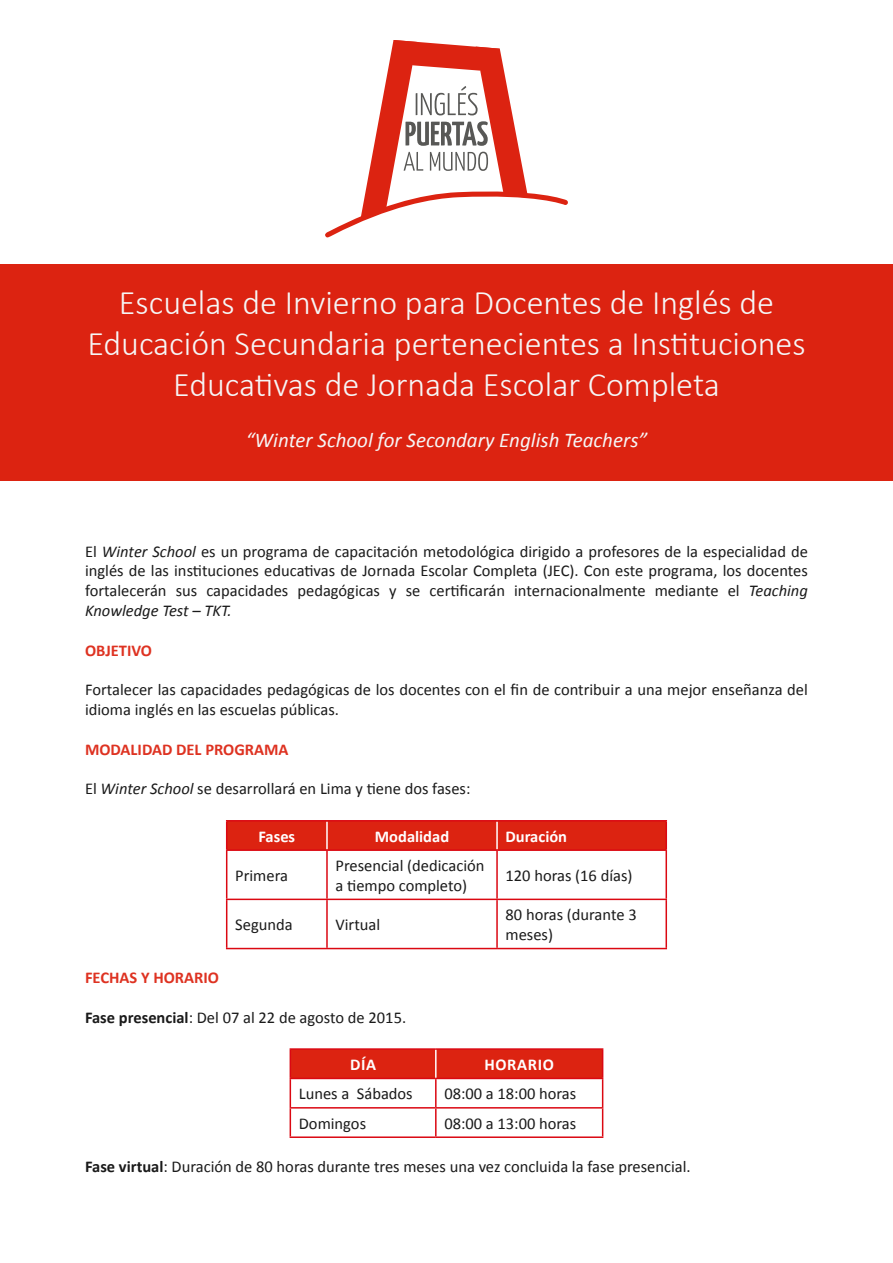
<style>
.page{position:relative;width:893px;height:1263px;background:#fff}
.page>*{position:absolute;margin:0;border:0;box-sizing:border-box;transform-origin:0 0}
.t1{font:300 34.5px/41.4px "Calibri";color:#f6f6f6;text-align:center}
.t2{font:italic 21px "Calibri";color:#f6f6f6}
.t3{font:16.5px/19.8px "Calibri";color:#1a1a1a}
.t4{font:700 16.5px "Calibri";color:#de3221}
.t5{font:700 16.5px "Calibri";color:#fff}
.s1{font-style:italic}
.s2{font-weight:700}
</style>
<div class="page">
<div style="left:0;top:265px;width:893px;height:216px;background:#dc2311"></div>
<hr style="left:226px;top:820px;width:101px;height:1px;background:#db0812">
<div style="left:226px;top:821px;width:439px;height:28px;background:#dc2311"></div>
<hr style="left:327px;top:820px;width:170px;height:1px;background:#db0812">
<hr style="left:497px;top:820px;width:170px;height:1px;background:#db0812">
<hr style="left:665px;top:821px;width:2px;height:28px;background:#db0812">
<hr style="left:226px;top:849px;width:101px;height:2px;background:#db0812">
<hr style="left:226px;top:851px;width:1px;height:47px;background:#db0812">
<hr style="left:327px;top:849px;width:170px;height:2px;background:#db0812">
<hr style="left:326px;top:851px;width:2px;height:47px;background:#db0812">
<hr style="left:497px;top:849px;width:170px;height:2px;background:#db0812">
<hr style="left:496px;top:851px;width:2px;height:47px;background:#db0812">
<hr style="left:665px;top:851px;width:2px;height:47px;background:#db0812">
<hr style="left:226px;top:898px;width:101px;height:2px;background:#db0812">
<hr style="left:226px;top:900px;width:1px;height:48px;background:#db0812">
<hr style="left:327px;top:898px;width:170px;height:2px;background:#db0812">
<hr style="left:326px;top:900px;width:2px;height:48px;background:#db0812">
<hr style="left:497px;top:898px;width:170px;height:2px;background:#db0812">
<hr style="left:496px;top:900px;width:2px;height:48px;background:#db0812">
<hr style="left:665px;top:900px;width:2px;height:48px;background:#db0812">
<hr style="left:226px;top:948px;width:101px;height:1px;background:#db0812">
<hr style="left:327px;top:948px;width:170px;height:1px;background:#db0812">
<hr style="left:497px;top:948px;width:170px;height:1px;background:#db0812">
<hr style="left:290px;top:1136px;width:146px;height:2px;background:#db0812">
<hr style="left:436px;top:1136px;width:167px;height:2px;background:#db0812">
<hr style="left:290px;top:1048px;width:146px;height:2px;background:#db0812">
<hr style="left:436px;top:1048px;width:167px;height:2px;background:#db0812">
<svg style="left:290px;top:1049px;width:313px;height:87px"></svg>
<hr style="left:436px;top:1078px;width:167px;height:1px;background:#db0812">
<hr style="left:435px;top:1050px;width:2px;height:28px;background:#fff">
<svg style="left:325px;top:40px;width:243px;height:197px"></svg>
<h1 class="t1" style="left:87px;top:281px;width:720px">Escuelas de Invierno para Docentes de Inglés de<br>Educación Secundaria pertenecientes a Instituciones<br>Educativas de Jornada Escolar Completa</h1>
<p class="t2" style="left:246px;top:425px;width:403px">“Winter School for Secondary English Teachers”</p>
<p class="t3" style="left:85px;top:541px;width:724px;text-align:justify">El <span class="s1">Winter School</span> es un programa de capacitación metodológica dirigido a profesores de la especialidad de inglés de las instituciones educativas de Jornada Escolar Completa (JEC). Con este programa, los docentes fortalecerán sus capacidades pedagógicas y se certificarán internacionalmente mediante el <span class="s1">Teaching Knowledge Test – TKT.</span></p>
<p class="t4" style="left:85px;top:638px;width:69px">OBJETIVO</p>
<p class="t3" style="left:85px;top:679px;width:724px">Fortalecer las capacidades pedagógicas de los docentes con el fin de contribuir a una mejor enseñanza del idioma inglés en las escuelas públicas.</p>
<p class="t4" style="left:85px;top:737px;width:205px">MODALIDAD DEL PROGRAMA</p>
<p class="t3" style="left:85px;top:778px;width:387px">El <span class="s1">Winter School</span> se desarrollará en Lima y tiene dos fases:</p>
<p class="t5" style="left:258px;top:824px;width:38px">Fases</p>
<p class="t5" style="left:375px;top:824px;width:76px">Modalidad</p>
<p class="t5" style="left:506px;top:824px;width:63px">Duración</p>
<p class="t3" style="left:235px;top:865px;width:54px">Primera</p>
<p class="t3" style="left:335px;top:855px;width:150px">Presencial (dedicación a tiempo completo)</p>
<p class="t3" style="left:506px;top:865px;width:128px">120 horas (16 días)</p>
<p class="t3" style="left:235px;top:914px;width:59px">Segunda</p>
<p class="t3" style="left:335px;top:914px;width:46px">Virtual</p>
<p class="t3" style="left:506px;top:904px;width:133px">80 horas (durante 3 meses)</p>
<p class="t4" style="left:85px;top:966px;width:136px">FECHAS Y HORARIO</p>
<p class="t3" style="left:85px;top:1007px;width:323px"><span class="s2">Fase presencial</span>: Del 07 al 22 de agosto de 2015.</p>
<p class="t5" style="left:350px;top:1053px;width:26px">Día</p>
<p class="t5" style="left:484px;top:1053px;width:22px">Horario</p>
<p class="t3" style="left:299px;top:1083px;width:115px">Lunes a Sábados</p>
<p class="t3" style="left:444px;top:1083px;width:133px">08:00 a 18:00 horas</p>
<p class="t3" style="left:299px;top:1113px;width:69px">Domingos</p>
<p class="t3" style="left:444px;top:1113px;width:133px">08:00 a 13:00 horas</p>
<p class="t3" style="left:85px;top:1156px;width:607px"><span class="s2">Fase virtual</span>: Duración de 80 horas durante tres meses una vez concluida la fase presencial.</p>
</div>
